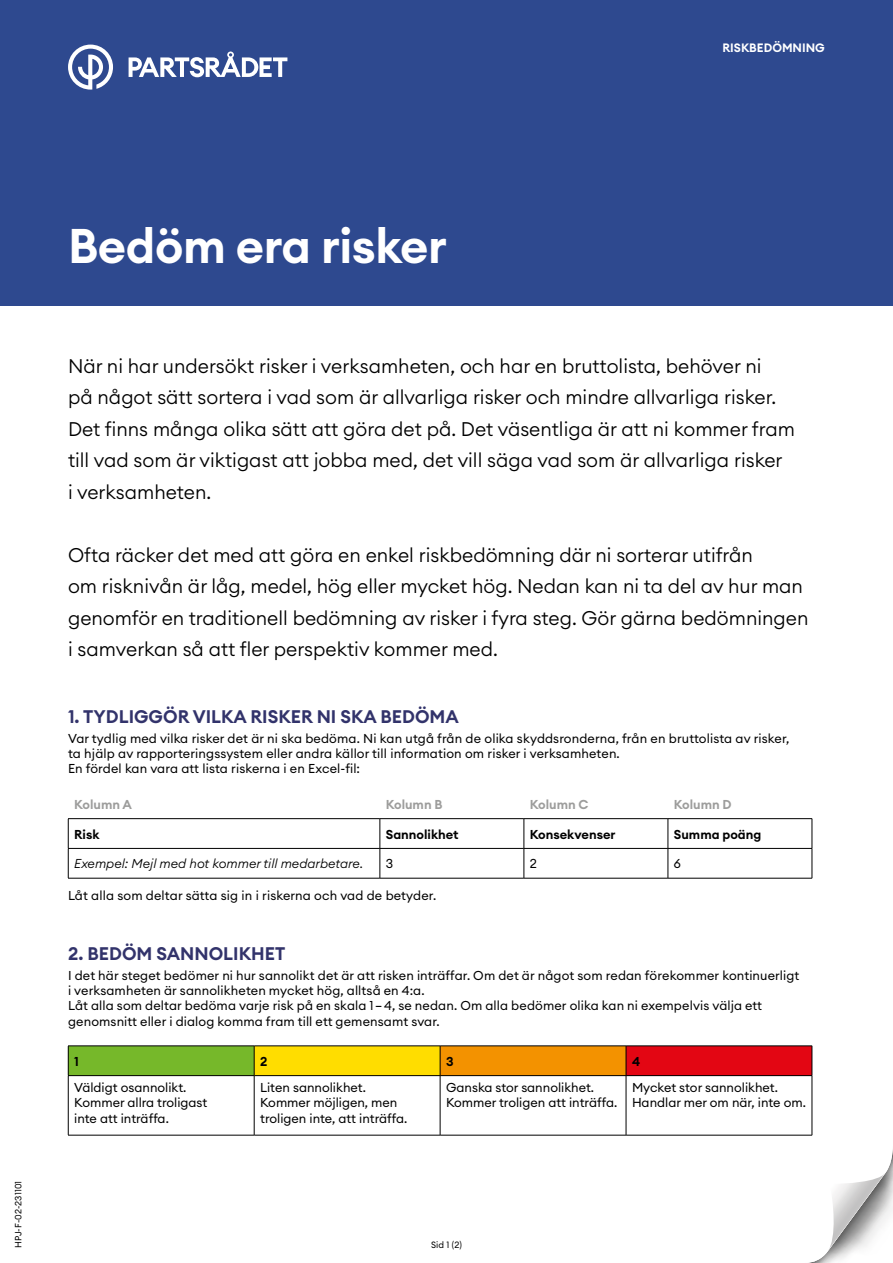
<style>
.page{position:relative;width:893px;height:1263px;background:#fff}
.page>*{position:absolute;margin:0;border:0;box-sizing:border-box;transform-origin:0 0}
.Kapitelrubrik_H1{font:600 48px "Euclid Circular A";letter-spacing:-.01em;color:#fff}
.Bröd_ej_indrag_P{font:300 19.5px/31.5px "Euclid Circular A";color:#000}
.Mellanrubrik_1_H2{font:600 18px "Euclid Circular A";color:#32336b}
.Bröd_ej_indrag_P-2{font:12.75px/15.3px "Euclid Circular A";letter-spacing:.005em;color:#000}
.t1{font:600 12.75px "Euclid Circular A";color:#000}
.t2{font:italic 300 12.75px "Euclid Circular A";color:#000}
.t3{font:600 12.75px "Euclid Circular A";color:#9d9d9c}
.t4{font:600 12px "Euclid Circular A";color:#fff}
.Bröd_ej_indrag_P-3{font:9px "Euclid Circular A";letter-spacing:.01em;color:#000}
</style>
<div class="page">
<div style="left:0;top:0;width:893px;height:305px;background:#2e498f"></div>
<svg style="left:68px;top:45px;width:45px;height:45px"></svg>
<svg style="left:129px;top:52px;width:158px;height:25px"></svg>
<hr style="left:68px;top:818px;width:312px;height:1px;background:#000">
<hr style="left:380px;top:818px;width:144px;height:1px;background:#000">
<hr style="left:524px;top:818px;width:144px;height:1px;background:#000">
<hr style="left:668px;top:818px;width:144px;height:1px;background:#000">
<hr style="left:68px;top:848px;width:312px;height:1px;background:#000">
<svg style="left:68px;top:819px;width:1px;height:59px"></svg>
<hr style="left:380px;top:848px;width:144px;height:1px;background:#000">
<svg style="left:380px;top:819px;width:1px;height:59px"></svg>
<hr style="left:524px;top:848px;width:144px;height:1px;background:#000">
<svg style="left:524px;top:819px;width:1px;height:59px"></svg>
<hr style="left:668px;top:848px;width:144px;height:1px;background:#000">
<svg style="left:668px;top:819px;width:1px;height:59px"></svg>
<svg style="left:812px;top:819px;width:1px;height:59px"></svg>
<hr style="left:68px;top:878px;width:312px;height:1px;background:#000">
<hr style="left:380px;top:878px;width:144px;height:1px;background:#000">
<hr style="left:524px;top:878px;width:144px;height:1px;background:#000">
<hr style="left:668px;top:878px;width:144px;height:1px;background:#000">
<div style="left:68px;top:1046px;width:186px;height:29px;background:#76b82a"></div>
<div style="left:254px;top:1046px;width:186px;height:29px;background:#fd0"></div>
<div style="left:440px;top:1046px;width:186px;height:29px;background:#f39200"></div>
<div style="left:626px;top:1046px;width:186px;height:29px;background:#e30613"></div>
<hr style="left:68px;top:1045px;width:186px;height:1px;background:#000">
<svg style="left:68px;top:1046px;width:1px;height:29px"></svg>
<hr style="left:254px;top:1045px;width:186px;height:1px;background:#000">
<svg style="left:254px;top:1046px;width:1px;height:29px"></svg>
<hr style="left:440px;top:1045px;width:186px;height:1px;background:#000">
<svg style="left:440px;top:1046px;width:1px;height:29px"></svg>
<hr style="left:626px;top:1045px;width:186px;height:1px;background:#000">
<svg style="left:626px;top:1046px;width:1px;height:29px"></svg>
<svg style="left:812px;top:1046px;width:1px;height:29px"></svg>
<hr style="left:68px;top:1075px;width:186px;height:1px;background:#000">
<hr style="left:68px;top:1076px;width:1px;height:59px;background:#000">
<hr style="left:254px;top:1075px;width:186px;height:1px;background:#000">
<hr style="left:254px;top:1076px;width:1px;height:59px;background:#000">
<hr style="left:440px;top:1075px;width:186px;height:1px;background:#000">
<hr style="left:440px;top:1076px;width:1px;height:59px;background:#000">
<hr style="left:626px;top:1075px;width:186px;height:1px;background:#000">
<hr style="left:626px;top:1076px;width:1px;height:59px;background:#000">
<hr style="left:812px;top:1076px;width:1px;height:59px;background:#000">
<hr style="left:68px;top:1135px;width:186px;height:1px;background:#000">
<hr style="left:254px;top:1135px;width:186px;height:1px;background:#000">
<hr style="left:440px;top:1135px;width:186px;height:1px;background:#000">
<hr style="left:626px;top:1135px;width:186px;height:1px;background:#000">
<svg style="left:809px;top:1150px;width:84px;height:113px"></svg>
<p class="t4" style="left:722px;top:40px;width:104px">RISKBEDÖMNING</p>
<p class="Bröd_ej_indrag_P-3" style="left:12px;top:1248px;width:69px;rotate:-90deg">HPJ-F-02-231101</p>
<p class="Kapitelrubrik_H1" style="left:68px;top:215px;width:381px">Bedöm era risker</p>
<p class="Bröd_ej_indrag_P" style="left:68px;top:350px;width:728px">När ni har undersökt risker i verksamheten, och har en bruttolista, behöver ni<br>på något sätt sortera i vad som är allvarliga risker och mindre allvarliga risker.<br>Det finns många olika sätt att göra det på. Det väsentliga är att ni kommer fram till vad som är viktigast att jobba med, det vill säga vad som är allvarliga risker<br>i verksamheten.</p>
<p class="Bröd_ej_indrag_P" style="left:68px;top:539px;width:742px">Ofta räcker det med att göra en enkel riskbedömning där ni sorterar utifrån<br>om risknivån är låg, medel, hög eller mycket hög. Nedan kan ni ta del av hur man genomför en traditionell bedömning av risker i fyra steg. Gör gärna bedömningen i samverkan så att fler perspektiv kommer med.</p>
<h1 class="Mellanrubrik_1_H2" style="left:68px;top:705px;width:392px">1. TYDLIGGÖR VILKA RISKER NI SKA BEDÖMA</h1>
<p class="Bröd_ej_indrag_P-2" style="left:68px;top:730px;width:723px">Var tydlig med vilka risker det är ni ska bedöma. Ni kan utgå från de olika skyddsronderna, från en bruttolista av risker, ta hjälp av rapporteringssystem eller andra källor till information om risker i verksamheten.</p>
<p class="Bröd_ej_indrag_P-2" style="left:68px;top:761px;width:294px">En fördel kan vara att lista riskerna i en Excel-fil:</p>
<p class="t3" style="left:74px;top:796px;width:59px">Kolumn A</p>
<p class="t3" style="left:386px;top:796px;width:58px">Kolumn B</p>
<p class="t3" style="left:530px;top:796px;width:60px">Kolumn C</p>
<p class="t3" style="left:674px;top:796px;width:59px">Kolumn D</p>
<p class="t1" style="left:74px;top:826px;width:27px">Risk</p>
<p class="t1" style="left:386px;top:826px;width:74px">Sannolikhet</p>
<p class="t1" style="left:530px;top:826px;width:87px">Konsekvenser</p>
<p class="t1" style="left:674px;top:826px;width:89px">Summa poäng</p>
<p class="t2" style="left:74px;top:856px;width:290px">Exempel: Mejl med hot kommer till medarbetare.</p>
<p class="Bröd_ej_indrag_P-2" style="left:386px;top:856px;width:9px">3</p>
<p class="Bröd_ej_indrag_P-2" style="left:530px;top:856px;width:9px">2</p>
<p class="Bröd_ej_indrag_P-2" style="left:674px;top:856px;width:9px">6</p>
<p class="Bröd_ej_indrag_P-2" style="left:68px;top:888px;width:370px">Låt alla som deltar sätta sig in i riskerna och vad de betyder.</p>
<h1 class="Mellanrubrik_1_H2" style="left:68px;top:942px;width:219px">2. BEDÖM SANNOLIKHET</h1>
<p class="Bröd_ej_indrag_P-2" style="left:68px;top:967px;width:733px">I det här steget bedömer ni hur sannolikt det är att risken inträffar. Om det är något som redan förekommer kontinuerligt i verksamheten är sannolikheten mycket hög, alltså en 4:a.</p>
<p class="Bröd_ej_indrag_P-2" style="left:68px;top:998px;width:696px">Låt alla som deltar bedöma varje risk på en skala 1 – 4, se nedan. Om alla bedömer olika kan ni exempelvis välja ett genomsnitt eller i dialog komma fram till ett gemensamt svar.</p>
<p class="t1" style="left:74px;top:1053px;width:6px">1</p>
<p class="t1" style="left:260px;top:1053px;width:9px">2</p>
<p class="t1" style="left:446px;top:1053px;width:9px">3</p>
<p class="t1" style="left:632px;top:1053px;width:10px">4</p>
<p class="Bröd_ej_indrag_P-2" style="left:74px;top:1079px;width:135px">Väldigt osannolikt.<br>Kommer allra troligast inte att inträffa.</p>
<p class="Bröd_ej_indrag_P-2" style="left:260px;top:1079px;width:149px">Liten sannolikhet.<br>Kommer möjligen, men troligen inte, att inträffa.</p>
<p class="Bröd_ej_indrag_P-2" style="left:446px;top:1079px;width:173px">Ganska stor sannolikhet.<br>Kommer troligen att inträffa.</p>
<p class="Bröd_ej_indrag_P-2" style="left:632px;top:1079px;width:175px">Mycket stor sannolikhet.<br>Handlar mer om när, inte om.</p>
<p class="Bröd_ej_indrag_P-3" style="left:431px;top:1239px;width:32px">Sid 1 (2)</p>
</div>
